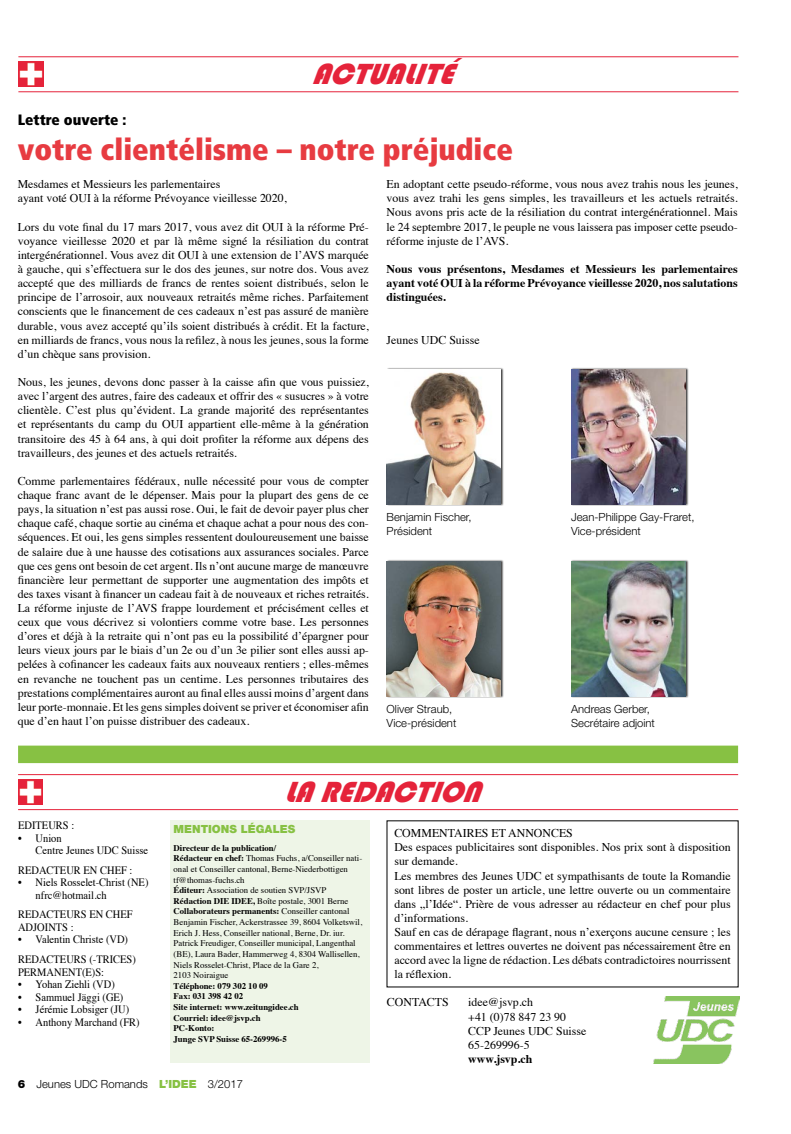
<style>
.page{position:relative;width:791px;height:1134px;background:#fff}
.page>*{position:absolute;margin:0;border:0;box-sizing:border-box;transform-origin:0 0}
.t1{font:900 condensed 30px "Frutiger LT";color:#e73b41}
.t2{font:italic 30px "Bauhaus 93";color:#e5233a}
.t3{font:900 condensed 15px "Frutiger LT";color:#000}
.t4{font:11.88px/14.1px "Times";color:#000;text-align:justify}
.t5{font:700 11.88px/14.1px "Times";color:#000;text-align:justify}
.t6{font:11.25px/12.5px "Times";color:#000;scale:.93 1}
.t7{font:300 11.25px/14.1px "Helvetica Neue";color:#000}
.t8{font:900 11.25px "Helvetica Neue";color:#87c143}
.t9{font:8.75px/10.6px "Times";color:#000}
.t10{font:700 8.75px/10.6px "Times";color:#000}
.s1{font-weight:700}
.s2{font-weight:900}
.s3{font-weight:900;color:#87c143}
</style>
<div class="page">
<hr style="left:18px;top:56px;width:720px;height:1px;background:#e5233a">
<hr style="left:18px;top:91px;width:720px;height:1px;background:#e5233a">
<img style="left:18px;top:62px;width:25px;height:25px">
<div style="left:18px;top:746px;width:719px;height:17px;background:#87c143"></div>
<div style="left:170px;top:821px;width:199px;height:242px;background:#eef5e7"></div>
<img style="left:653px;top:996px;width:85px;height:67px">
<hr style="left:18px;top:774px;width:719px;height:1px;background:#e5233a">
<hr style="left:18px;top:809px;width:719px;height:1px;background:#e5233a">
<img style="left:18px;top:780px;width:25px;height:24px">
<div style="left:386px;top:367px;width:118px;height:139px;background:#000;opacity:.75"></div>
<img style="left:386px;top:369px;width:114px;height:135px">
<div style="left:386px;top:559px;width:118px;height:139px;background:#000;opacity:.75"></div>
<img style="left:386px;top:561px;width:114px;height:135px">
<div style="left:571px;top:367px;width:117px;height:139px;background:#000;opacity:.75"></div>
<img style="left:571px;top:369px;width:113px;height:135px">
<div style="left:571px;top:559px;width:117px;height:139px;background:#000;opacity:.75"></div>
<img style="left:571px;top:561px;width:113px;height:135px">
<h1 class="t2" style="left:311px;top:57px;width:143px">ACTUALITÉ</h1>
<p class="t3" style="left:18px;top:111px;width:110px">Lettre ouverte :</p>
<h1 class="t1" style="left:18px;top:132px;width:496px">votre clientélisme – notre préjudice</h1>
<p class="t4" style="left:18px;top:176px;width:270px">Mesdames et Messieurs les parlementaires<br>ayant voté OUI à la réforme Prévoyance vieillesse 2020,</p>
<p class="t4" style="left:18px;top:219px;width:352px">Lors du vote final du 17 mars 2017, vous avez dit OUI à la réforme Pré&shy;voyance vieillesse 2020 et par là même signé la résiliation du contrat intergénérationnel. Vous avez dit OUI à une extension de l’AVS marquée à gauche, qui s’effectuera sur le dos des jeunes, sur notre dos. Vous avez accepté que des milliards de francs de rentes soient distribués, selon le principe de l’arrosoir, aux nouveaux retraités même riches. Parfaitement conscients que le financement de ces cadeaux n’est pas assuré de manière durable, vous avez accepté qu’ils soient distribués à crédit. Et la facture, en milliards de francs, vous nous la refilez, à nous les jeunes, sous la forme d’un chèque sans provision.</p>
<p class="t4" style="left:18px;top:374px;width:352px">Nous, les jeunes, devons donc passer à la caisse afin que vous puissiez, avec l’argent des autres, faire des cadeaux et offrir des « susucres » à votre clientèle. C’est plus qu’évident. La grande majorité des représentantes et représentants du camp du OUI appartient elle-même à la génération transitoire des 45 à 64 ans, à qui doit profiter la réforme aux dépens des travailleurs, des jeunes et des actuels retraités.</p>
<p class="t4" style="left:18px;top:473px;width:352px">Comme parlementaires fédéraux, nulle nécessité pour vous de compter chaque franc avant de le dépenser. Mais pour la plupart des gens de ce pays, la situation n’est pas aussi rose. Oui, le fait de devoir payer plus cher chaque café, chaque sortie au cinéma et chaque achat a pour nous des con&shy;séquences. Et oui, les gens simples ressentent douloureusement une baisse de salaire due à une hausse des cotisations aux assurances sociales. Parce que ces gens ont besoin de cet argent. Ils n’ont aucune marge de manœuvre financière leur permettant de supporter une augmentation des impôts et des taxes visant à financer un cadeau fait à de nouveaux et riches retraités.<br>La réforme injuste de l’AVS frappe lourdement et précisément celles et ceux que vous décrivez si volontiers comme votre base. Les personnes d’ores et déjà à la retraite qui n’ont pas eu la possibilité d’épargner pour leurs vieux jours par le biais d’un 2e ou d’un 3e pilier sont elles aussi ap&shy;pelées à cofinancer les cadeaux faits aux nouveaux rentiers ; elles-mêmes en revanche ne touchent pas un centime. Les personnes tributaires des prestations complémentaires auront au final elles aussi moins d’argent dans leur porte-monnaie. Et les gens simples doivent se priver et économiser afin que d’en haut l’on puisse distribuer des cadeaux.</p>
<p class="t4" style="left:386px;top:176px;width:352px">En adoptant cette pseudo-réforme, vous nous avez trahis nous les jeunes, vous avez trahi les gens simples, les travailleurs et les actuels retraités.<br>Nous avons pris acte de la résiliation du contrat intergénérationnel. Mais le 24 septembre 2017, le peuple ne vous laissera pas imposer cette pseudo&shy;réforme injuste de l’AVS.</p>
<p class="t5" style="left:386px;top:261px;width:352px">Nous vous présentons, Mesdames et Messieurs les parlementaires ayant voté OUI à la réforme Prévoyance vieillesse 2020, nos salutations distinguées.</p>
<p class="t4" style="left:386px;top:331px;width:95px">Jeunes UDC Suisse</p>
<p class="t7" style="left:570px;top:510px;width:125px">Jean-Philippe Gay-Fraret,<br>Vice-président</p>
<p class="t7" style="left:386px;top:510px;width:86px">Benjamin Fischer,<br>Président</p>
<p class="t7" style="left:386px;top:702px;width:71px">Oliver Straub,<br>Vice-président</p>
<p class="t7" style="left:570px;top:702px;width:85px">Andreas Gerber,<br>Secrétaire adjoint</p>
<p class="t6" style="left:18px;top:818px;width:62px">EDITEURS :</p>
<p class="t6" style="left:36px;top:831px;width:122px;text-indent:-18px">• Union<br>Centre Jeunes UDC Suisse</p>
<p class="t6" style="left:18px;top:863px;width:124px">REDACTEUR EN CHEF :</p>
<p class="t6" style="left:36px;top:875px;width:123px;text-indent:-18px">• Niels Rosselet-Christ (NE) nfrc@hotmail.ch</p>
<p class="t6" style="left:18px;top:907px;width:125px">REDACTEURS EN CHEF<br>ADJOINTS :</p>
<p class="t6" style="left:18px;top:929px;width:128px;line-height:19.6px">• Valentin Christe (VD)<br>REDACTEURS (-TRICES)</p>
<p class="t6" style="left:18px;top:964px;width:94px">PERMANENT(E)S:</p>
<p class="t6" style="left:18px;top:977px;width:105px">• Yohan Ziehli (VD)</p>
<p class="t6" style="left:18px;top:989px;width:115px">• Sammuel Jäggi (GE)</p>
<p class="t6" style="left:18px;top:1002px;width:121px">• Jérémie Lobsiger (JU)</p>
<p class="t6" style="left:18px;top:1014px;width:132px">• Anthony Marchand (FR)</p>
<h1 class="t2" style="left:283px;top:774px;width:210px">LAREDACTION</h1>
<p class="t8" style="left:173px;top:822px;width:123px">MENTIONS LÉGALES</p>
<p class="t9" style="left:173px;top:842px;width:190px"><span class="s1">Directeur de la publication/<br>Rédacteur en chef:</span> Thomas Fuchs, a/Conseiller nati&shy;onal et Conseiller cantonal, Berne-Niederbottigen tf@thomas-fuchs.ch<br><span class="s1">Éditeur:</span> Association de soutien SVP/JSVP <span class="s1">Rédaction DIE IDEE,</span> Boîte postale, 3001 Berne <span class="s1">Collaborateurs permanents:</span> Conseiller cantonal Benjamin Fischer, Ackerstrassee 39, 8604 Volketswil, Erich J. Hess, Conseiller national, Berne, Dr. iur.<br>Patrick Freudiger, Conseiller municipal, Langenthal (BE), Laura Bader, Hammerweg 4, 8304 Wallisellen, Niels Rosselet-Christ, Place de la Gare 2,<br>2103 Noiraigue</p>
<p class="t10" style="left:173px;top:980px;width:126px">Téléphone: 079 302 10 09<br>Fax: 031 398 42 02<br>Site internet: www.zeitungidee.ch<br>Courriel: idee@jsvp.ch<br>PC-Konto:<br>Junge SVP Suisse 65-269996-5</p>
<p class="t4" style="left:394px;top:825px;width:338px;text-align:left">COMMENTAIRES ET ANNONCES<br>Des espaces publicitaires sont disponibles. Nos prix sont à disposition sur demande.<br>Les membres des Jeunes UDC et sympathisants de toute la Romandie sont libres de poster un article, une lettre ouverte ou un commentaire dans „l’Idée“. Prière de vous adresser au rédacteur en chef pour plus d’informations.<br>Sauf en cas de dérapage flagrant, nous n’exerçons aucune censure ; les commentaires et lettres ouvertes ne doivent pas nécessairement être en accord avec la ligne de rédaction. Les débats contradictoires nourrissent la réflexion.</p>
<p class="t4" style="left:387px;top:994px;width:63px">CONTACTS</p>
<p class="t4" style="left:468px;top:994px;width:120px;text-align:left">idee@jsvp.ch<br>+41 (0)78 847 23 90<br>CCP Jeunes UDC Suisse<br>65-269996-5</p>
<p class="t5" style="left:468px;top:1050px;width:66px">www.jsvp.ch</p>
<p class="t7" style="left:18px;top:1077px;width:227px"><span class="s2">6</span> Jeunes UDC Romands <span class="s3">L’IDEE</span> 3/2017</p>
</div>
